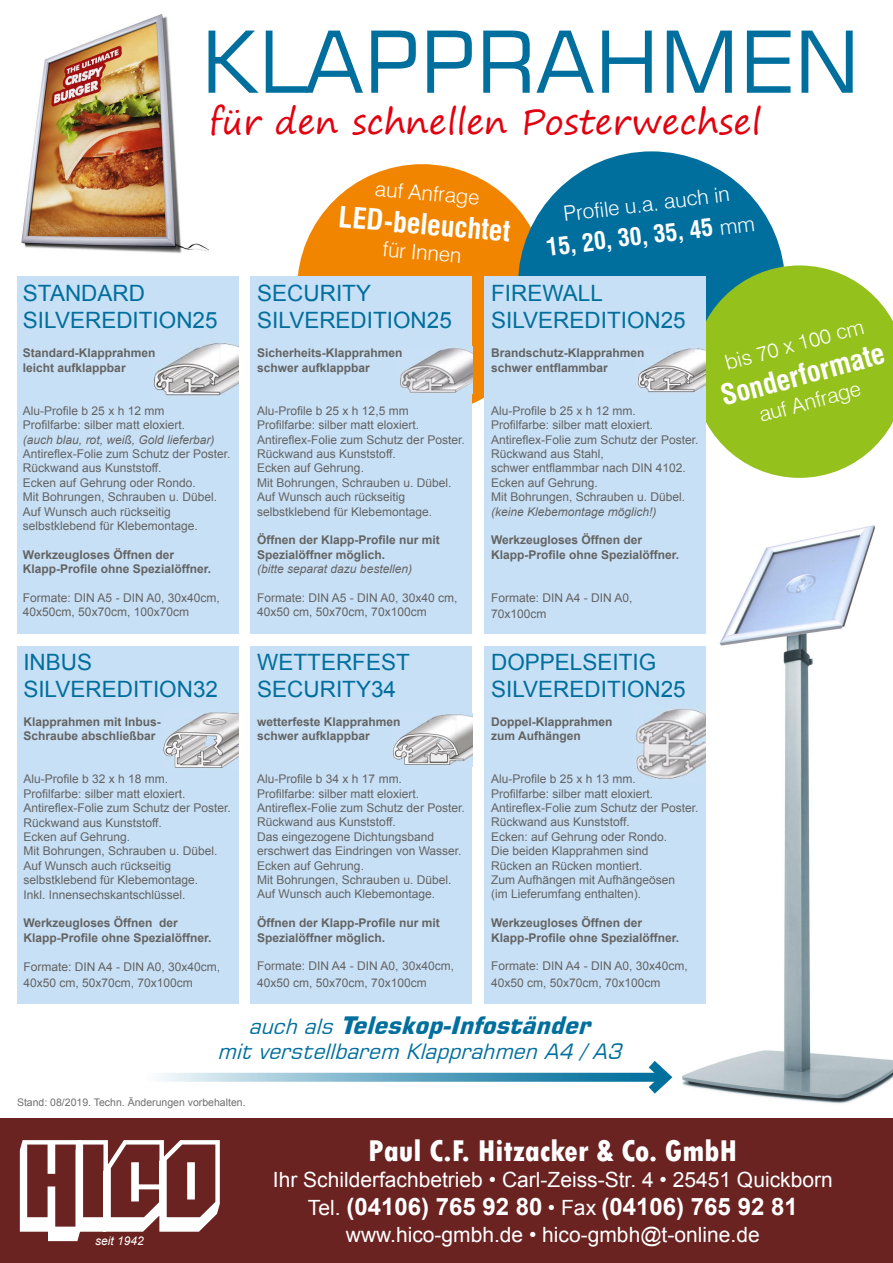
<style>
.page{position:relative;width:893px;height:1263px;background:#fff}
.page>*{position:absolute;margin:0;border:0;box-sizing:border-box;transform-origin:0 0}
.t1{font:85.5px "Square 721 BT";color:#006f9d}
.t2{font:34.5px "Segoe Print";color:#e3000f}
.t3{font:800 condensed 31.5px "Tw Cen";color:#fff}
.t4{font:700 condensed 28.5px "Swiss 721 BT";color:#fff}
.t5{font:700 24px "Arial";color:#fff}
.t6{font:italic 700 24px "Square 721 BT";color:#006f9d}
.t7{font:700 condensed 24px "Swiss 721 BT";color:#fff}
.t8{font:22.5px/27px "Arial";color:#006f9d}
.t9{font:21px "Arial";color:#fff}
.t10{font:300 21px "Swiss 721 BT";color:#fff}
.t11{font:italic 21px "Square 721 BT";color:#006f9d}
.t12{font:12px/14.4px "Arial";color:#636362}
.t13{font:700 12px/14.4px "Arial";color:#636362}
.t14{font:italic 12px "Arial";color:#636362}
.t15{font:italic 12px "Arial";color:#fff}
.t16{font:10.5px "Arial";color:#6f6f6f}
.s1{font-weight:300;font-stretch:normal;font-size:21px}
.s2{font-weight:400;font-size:21px}
</style>
<div class="page">
<div style="left:297px;top:164px;width:250px;height:250px;background:#f18500;border-radius:50%"></div>
<div style="left:518px;top:151px;width:267px;height:267px;background:#006f9d;border-radius:50%"></div>
<svg style="left:706px;top:265px;width:187px;height:213px;background:#9ac43b"></svg>
<img style="left:21px;top:14px;width:188px;height:239px">
<img style="left:664px;top:525px;width:229px;height:579px">
<div style="left:0;top:1118px;width:893px;height:145px;background:#6b2322"></div>
<svg style="left:20px;top:1140px;width:200px;height:101px"></svg>
<div style="left:17px;top:276px;width:221px;height:358px;background:#c8e0f6"></div>
<div style="left:251px;top:276px;width:221px;height:358px;background:#c8e0f6"></div>
<div style="left:485px;top:276px;width:221px;height:358px;background:#c8e0f6"></div>
<div style="left:17px;top:646px;width:221px;height:357px;background:#c8e0f6"></div>
<div style="left:251px;top:646px;width:221px;height:357px;background:#c8e0f6"></div>
<div style="left:485px;top:646px;width:221px;height:357px;background:#c8e0f6"></div>
<svg style="left:159px;top:1073px;width:480px;height:9px;background:#72afc8"></svg>
<svg style="left:639px;top:1059px;width:35px;height:36px"></svg>
<img style="left:153px;top:343px;width:85px;height:53px">
<img style="left:400px;top:347px;width:72px;height:46px">
<img style="left:637px;top:348px;width:69px;height:45px">
<img style="left:163px;top:712px;width:75px;height:56px">
<img style="left:393px;top:714px;width:79px;height:51px">
<img style="left:635px;top:708px;width:71px;height:71px">
<h1 class="t1" style="left:201px;top:8px;width:661px">KLAPPRAHMEN</h1>
<h2 class="t2" style="left:209px;top:91px;width:553px">für den schnellen Posterwechsel</h2>
<h3 class="t8" style="left:23px;top:280px;width:196px">STANDARD<br>SILVEREDITION25</h3>
<p class="t13" style="left:23px;top:346px;width:134px">Standard-Klapprahmen leicht aufklappbar</p>
<p class="t12" style="left:23px;top:403px;width:164px">Alu-Profile b 25 x h 12 mm<br>Profilfarbe: silber matt eloxiert.</p>
<p class="t14" style="left:23px;top:431px;width:193px">(auch blau, rot, weiß, Gold lieferbar)</p>
<p class="t12" style="left:23px;top:447px;width:209px">Antireflex-Folie zum Schutz der Poster.<br>Rückwand aus Kunststoff.<br>Ecken auf Gehrung oder Rondo.<br>Mit Bohrungen, Schrauben u. Dübel.<br>Auf Wunsch auch rückseitig selbstklebend für Klebemontage.</p>
<p class="t13" style="left:23px;top:548px;width:190px">Werkzeugloses Öffnen der<br>Klapp-Profile ohne Spezialöffner.</p>
<p class="t12" style="left:23px;top:591px;width:198px">Formate: DIN A5 - DIN A0, 30x40cm,<br>40x50cm, 50x70cm, 100x70cm</p>
<h3 class="t8" style="left:23px;top:649px;width:196px">INBUS<br>SILVEREDITION32</h3>
<p class="t13" style="left:23px;top:715px;width:139px">Klapprahmen mit Inbus-<br>Schraube abschließbar</p>
<p class="t12" style="left:23px;top:772px;width:209px">Alu-Profile b 32 x h 18 mm.<br>Profilfarbe: silber matt eloxiert.<br>Antireflex-Folie zum Schutz der Poster.<br>Rückwand aus Kunststoff.<br>Ecken auf Gehrung.<br>Mit Bohrungen, Schrauben u. Dübel.<br>Auf Wunsch auch rückseitig selbstklebend für Klebemontage.<br>Inkl. Innensechskantschlüssel.</p>
<p class="t13" style="left:23px;top:916px;width:190px">Werkzeugloses Öffnen der<br>Klapp-Profile ohne Spezialöffner.</p>
<p class="t12" style="left:23px;top:958px;width:198px;line-height:16.2px">Formate: DIN A4 - DIN A0, 30x40cm,<br>40x50 cm, 50x70cm, 70x100cm</p>
<h3 class="t10" style="left:376px;top:176px;width:106px;rotate:5deg">auf Anfrage</h3>
<h3 class="t4" style="left:340px;top:200px;width:174px;rotate:5deg">LED-beleuchtet</h3>
<h3 class="t10" style="left:384px;top:236px;width:81px;rotate:5deg">für Innen</h3>
<h3 class="t10" style="left:562px;top:201px;width:169px;rotate:-7deg">Profi le u.a. auch in</h3>
<h3 class="t7" style="left:545px;top:233px;width:211px;rotate:-7deg">15, 20, 30, 35, 45 <span class="s1">mm</span></h3>
<h3 class="t8" style="left:257px;top:280px;width:196px">SECURITY<br>SILVEREDITION25</h3>
<p class="t13" style="left:257px;top:346px;width:147px">Sicherheits-Klapprahmen schwer aufklappbar</p>
<p class="t12" style="left:257px;top:403px;width:209px">Alu-Profile b 25 x h 12,5 mm<br>Profilfarbe: silber matt eloxiert.<br>Antireflex-Folie zum Schutz der Poster.<br>Rückwand aus Kunststoff.<br>Ecken auf Gehrung.<br>Mit Bohrungen, Schrauben u. Dübel.<br>Auf Wunsch auch rückseitig selbstklebend für Klebemontage.</p>
<p class="t13" style="left:257px;top:533px;width:184px">Öffnen der Klapp-Profile nur mit<br>Spezialöffner möglich.</p>
<p class="t14" style="left:257px;top:561px;width:156px">(bitte separat dazu bestellen)</p>
<p class="t12" style="left:257px;top:591px;width:202px">Formate: DIN A5 - DIN A0, 30x40 cm,<br>40x50 cm, 50x70cm, 70x100cm</p>
<h3 class="t8" style="left:257px;top:649px;width:154px">WETTERFEST<br>SECURITY34</h3>
<p class="t13" style="left:257px;top:715px;width:145px">wetterfeste Klapprahmen schwer aufklappbar</p>
<p class="t12" style="left:257px;top:772px;width:209px">Alu-Profile b 34 x h 17 mm.<br>Profilfarbe: silber matt eloxiert.<br>Antireflex-Folie zum Schutz der Poster.<br>Rückwand aus Kunststoff.<br>Das eingezogene Dichtungsband erschwert das Eindringen von Wasser.<br>Ecken auf Gehrung.<br>Mit Bohrungen, Schrauben u. Dübel.<br>Auf Wunsch auch Klebemontage.</p>
<p class="t13" style="left:257px;top:916px;width:184px">Öffnen der Klapp-Profile nur mit<br>Spezialöffner möglich.</p>
<p class="t12" style="left:257px;top:958px;width:198px;line-height:16.2px">Formate: DIN A4 - DIN A0, 30x40cm,<br>40x50 cm, 50x70cm, 70x100cm</p>
<h3 class="t8" style="left:491px;top:280px;width:196px">FIREWALL<br>SILVEREDITION25</h3>
<p class="t13" style="left:491px;top:346px;width:155px">Brandschutz-Klapprahmen schwer entflammbar</p>
<p class="t12" style="left:491px;top:403px;width:209px">Alu-Profile b 25 x h 12 mm.<br>Profilfarbe: silber matt eloxiert.<br>Antireflex-Folie zum Schutz der Poster.<br>Rückwand aus Stahl,<br>schwer entflammbar nach DIN 4102.<br>Ecken auf Gehrung.<br>Mit Bohrungen, Schrauben u. Dübel.</p>
<p class="t14" style="left:491px;top:503px;width:167px">(keine Klebemontage möglich!)</p>
<p class="t13" style="left:491px;top:533px;width:190px">Werkzeugloses Öffnen der<br>Klapp-Profile ohne Spezialöffner.</p>
<p class="t12" style="left:491px;top:590px;width:143px;line-height:16.2px">Formate: DIN A4 - DIN A0,<br>70x100cm</p>
<h3 class="t8" style="left:491px;top:649px;width:196px">DOPPELSEITIG<br>SILVEREDITION25</h3>
<p class="t13" style="left:491px;top:715px;width:123px">Doppel-Klapprahmen zum Aufhängen</p>
<p class="t12" style="left:491px;top:772px;width:209px">Alu-Profile b 25 x h 13 mm.<br>Profilfarbe: silber matt eloxiert.<br>Antireflex-Folie zum Schutz der Poster.<br>Rückwand aus Kunststoff.<br>Ecken: auf Gehrung oder Rondo.<br>Die beiden Klapprahmen sind<br>Rücken an Rücken montiert.<br>Zum Aufhängen mit Aufhängeösen<br>(im Lieferumfang enthalten).</p>
<p class="t13" style="left:491px;top:916px;width:190px">Werkzeugloses Öffnen der<br>Klapp-Profile ohne Spezialöffner.</p>
<p class="t12" style="left:491px;top:958px;width:198px;line-height:16.2px">Formate: DIN A4 - DIN A0, 30x40cm,<br>40x50 cm, 50x70cm, 70x100cm</p>
<h3 class="t10" style="left:722px;top:350px;width:144px;rotate:-15deg">bis 70 x 100 cm</h3>
<h3 class="t4" style="left:717px;top:380px;width:170px;rotate:-15deg">Sonderformate</h3>
<h3 class="t10" style="left:756px;top:403px;width:106px;rotate:-15deg">auf Anfrage</h3>
<h3 class="t6" style="left:249px;top:1010px;width:350px"><span class="s2">auchals</span>Teleskop-Infoständer</h3>
<h3 class="t11" style="left:217px;top:1038px;width:412px">mitverstellbarem KlapprahmenA4 /A3</h3>
<p class="t16" style="left:17px;top:1095px;width:230px">Stand: 08/2019. Techn. Änderungen vorbehalten.</p>
<p class="t15" style="left:95px;top:1233px;width:50px">seit 1942</p>
<h3 class="t3" style="left:368px;top:1132px;width:370px">Paul C.F. Hitzacker &amp; Co. GmbH</h3>
<h3 class="t9" style="left:273px;top:1165px;width:561px">Ihr Schilderfachbetrieb • Carl-Zeiss-Str. 4 • 25451 Quickborn</h3>
<h3 class="t5" style="left:308px;top:1191px;width:491px"><span class="s2">Tel.</span> (04106) 765 92 80 <span class="s2">• Fax</span> (04106) 765 92 81</h3>
<h3 class="t9" style="left:346px;top:1221px;width:415px">www.hico-gmbh.de • hico-gmbh@t-online.de</h3>
</div>
